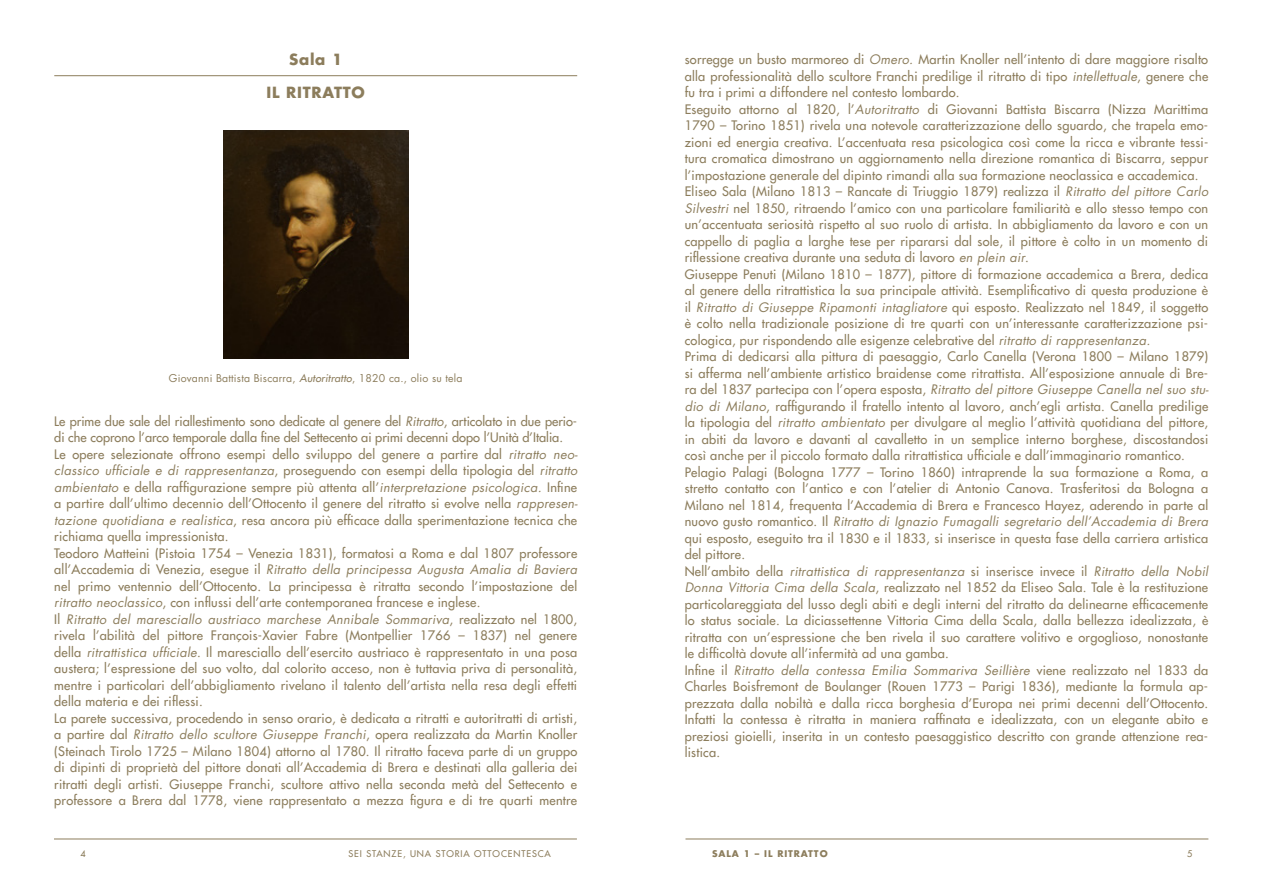
<style>
.page{position:relative;width:1263px;height:893px;background:#fff}
.page>*{position:absolute;margin:0;border:0;box-sizing:border-box;transform-origin:0 0}
.t1{font:700 15px "Futura LT";letter-spacing:.05em;color:#8c7d5c}
.t2{font:12.75px/16.5px "Futura LT";letter-spacing:.02em;color:#8c7d5c}
.t3{font:10.5px "Futura LT";letter-spacing:.02em;color:#8c7d5c}
.t4{font:9px "Futura LT";letter-spacing:.1em;color:#8c7d5c}
.t5{font:700 9px "Futura LT";letter-spacing:.1em;color:#8c7d5c}
.s1{font-style:italic}
</style>
<div class="page">
<hr style="left:685px;top:839px;width:523px;height:1px;background:#8c7d5c">
<hr style="left:54px;top:839px;width:523px;height:1px;background:#8c7d5c">
<hr style="left:54px;top:75px;width:523px;height:1px;background:#8c7d5c">
<img style="left:223px;top:131px;width:185px;height:228px">
<p class="t1" style="left:289px;top:49px;width:55px">Sala 1</p>
<p class="t1" style="left:267px;top:82px;width:100px">IL RITRATTO</p>
<p class="t3" style="left:169px;top:371px;width:295px">Giovanni Battista Biscarra, <span class="s1">Autoritratto</span>, 1820 ca., olio su tela</p>
<p class="t2" style="left:54px;top:413px;width:525px">Le prime due sale del riallestimento sono dedicate al genere del <span class="s1">Ritratto</span>, articolato in due perio&shy;di che coprono l’arco temporale dalla fine del Settecento ai primi decenni dopo l’Unità d’Italia.<br>Le opere selezionate offrono esempi dello sviluppo del genere a partire dal <span class="s1">ritratto neo&shy;classico ufficiale e di rappresentanza</span>, proseguendo con esempi della tipologia del <span class="s1">ritratto ambientato</span> e della raffigurazione sempre più attenta all’<span class="s1">interpretazione psicologica.</span> Infine a partire dall’ultimo decennio dell’Ottocento il genere del ritratto si evolve nella <span class="s1">rappresen&shy;tazione quotidiana e realistica</span>, resa ancora più efficace dalla sperimentazione tecnica che richiama quella impressionista.<br>Teodoro Matteini (Pistoia 1754 – Venezia 1831), formatosi a Roma e dal 1807 professore all’Accademia di Venezia, esegue il <span class="s1">Ritratto della principessa Augusta Amalia di Baviera </span>nel primo ventennio dell’Ottocento. La principessa è ritratta secondo l’impostazione del <span class="s1">ritratto neoclassico</span>, con influssi dell’arte contemporanea francese e inglese.<br>Il <span class="s1">Ritratto del maresciallo austriaco marchese Annibale Sommariva</span>, realizzato nel 1800, rivela l’abilità del pittore François-Xavier Fabre (Montpellier 1766 – 1837) nel genere della <span class="s1">ritrattistica ufficiale</span>. Il maresciallo dell’esercito austriaco è rappresentato in una posa austera; l’espressione del suo volto, dal colorito acceso, non è tuttavia priva di personalità, mentre i particolari dell’abbigliamento rivelano il talento dell’artista nella resa degli effetti della materia e dei riflessi.<br>La parete successiva, procedendo in senso orario, è dedicata a ritratti e autoritratti di artisti, a partire dal <span class="s1">Ritratto dello scultore Giuseppe Franchi</span>, opera realizzata da Martin Knoller (Steinach Tirolo 1725 – Milano 1804) attorno al 1780. Il ritratto faceva parte di un gruppo di dipinti di proprietà del pittore donati all’Accademia di Brera e destinati alla galleria dei ritratti degli artisti. Giuseppe Franchi, scultore attivo nella seconda metà del Settecento e professore a Brera dal 1778, viene rappresentato a mezza figura e di tre quarti mentre</p>
<p class="t2" style="left:685px;top:51px;width:525px">sorregge un busto marmoreo di <span class="s1">Omero.</span> Martin Knoller nell’intento di dare maggiore risalto alla professionalità dello scultore Franchi predilige il ritratto di tipo <span class="s1">intellettuale</span>, genere che fu tra i primi a diffondere nel contesto lombardo.<br>Eseguito attorno al 1820, l’<span class="s1">Autoritratto</span> di Giovanni Battista Biscarra (Nizza Marittima 1790 – Torino 1851) rivela una notevole caratterizzazione dello sguardo, che trapela emo&shy;zioni ed energia creativa. L’accentuata resa psicologica così come la ricca e vibrante tessi&shy;tura cromatica dimostrano un aggiornamento nella direzione romantica di Biscarra, seppur l’impostazione generale del dipinto rimandi alla sua formazione neoclassica e accademica.<br>Eliseo Sala (Milano 1813 – Rancate di Triuggio 1879) realizza il <span class="s1">Ritratto del pittore Carlo Silvestri</span> nel 1850, ritraendo l’amico con una particolare familiarità e allo stesso tempo con un’accentuata seriosità rispetto al suo ruolo di artista. In abbigliamento da lavoro e con un cappello di paglia a larghe tese per ripararsi dal sole, il pittore è colto in un momento di riflessione creativa durante una seduta di lavoro <span class="s1">en plein air</span>.<br>Giuseppe Penuti (Milano 1810 – 1877), pittore di formazione accademica a Brera, dedica al genere della ritrattistica la sua principale attività. Esemplificativo di questa produzione è il <span class="s1">Ritratto di Giuseppe Ripamonti intagliatore</span> qui esposto. Realizzato nel 1849, il soggetto è colto nella tradizionale posizione di tre quarti con un’interessante caratterizzazione psi&shy;cologica, pur rispondendo alle esigenze celebrative del <span class="s1">ritratto di rappresentanza.<br></span>Prima di dedicarsi alla pittura di paesaggio, Carlo Canella (Verona 1800 – Milano 1879) si afferma nell’ambiente artistico braidense come ritrattista. All’esposizione annuale di Bre&shy;ra del 1837 partecipa con l’opera esposta, <span class="s1">Ritratto del pittore Giuseppe Canella nel suo stu&shy;dio di Milano</span>, raffigurando il fratello intento al lavoro, anch’egli artista. Canella predilige la tipologia del <span class="s1">ritratto ambientato</span> per divulgare al meglio l’attività quotidiana del pittore, in abiti da lavoro e davanti al cavalletto in un semplice interno borghese, discostandosi così anche per il piccolo formato dalla ritrattistica ufficiale e dall’immaginario romantico.<br>Pelagio Palagi (Bologna 1777 – Torino 1860) intraprende la sua formazione a Roma, a stretto contatto con l’antico e con l’atelier di Antonio Canova. Trasferitosi da Bologna a Milano nel 1814, frequenta l’Accademia di Brera e Francesco Hayez, aderendo in parte al nuovo gusto romantico. Il <span class="s1">Ritratto di Ignazio Fumagalli segretario dell’Accademia di Brera </span>qui esposto, eseguito tra il 1830 e il 1833, si inserisce in questa fase della carriera artistica del pittore.<br>Nell’ambito della <span class="s1">ritrattistica di rappresentanza</span> si inserisce invece il <span class="s1">Ritratto della Nobil Donna Vittoria Cima della Scala</span>, realizzato nel 1852 da Eliseo Sala. Tale è la restituzione particolareggiata del lusso degli abiti e degli interni del ritratto da delinearne efficacemente lo status sociale. La diciassettenne Vittoria Cima della Scala, dalla bellezza idealizzata, è ritratta con un’espressione che ben rivela il suo carattere volitivo e orgoglioso, nonostante le difficoltà dovute all’infermità ad una gamba.<br>Infine il <span class="s1">Ritratto della contessa Emilia Sommariva Seillière</span> viene realizzato nel 1833 da Charles Boisfremont de Boulanger (Rouen 1773 – Parigi 1836), mediante la formula ap&shy;prezzata dalla nobiltà e dalla ricca borghesia d’Europa nei primi decenni dell’Ottocento.<br>Infatti la contessa è ritratta in maniera raffinata e idealizzata, con un elegante abito e preziosi gioielli, inserita in un contesto paesaggistico descritto con grande attenzione rea&shy;listica.</p>
<p class="t4" style="left:81px;top:848px;width:7px">4</p>
<p class="t4" style="left:349px;top:848px;width:204px">SEI STANZE, UNA STORIA OTTOCENTESCA</p>
<p class="t5" style="left:712px;top:848px;width:117px">SALA 1 – IL RITRATTO</p>
<p class="t4" style="left:1187px;top:848px;width:7px">5</p>
</div>
